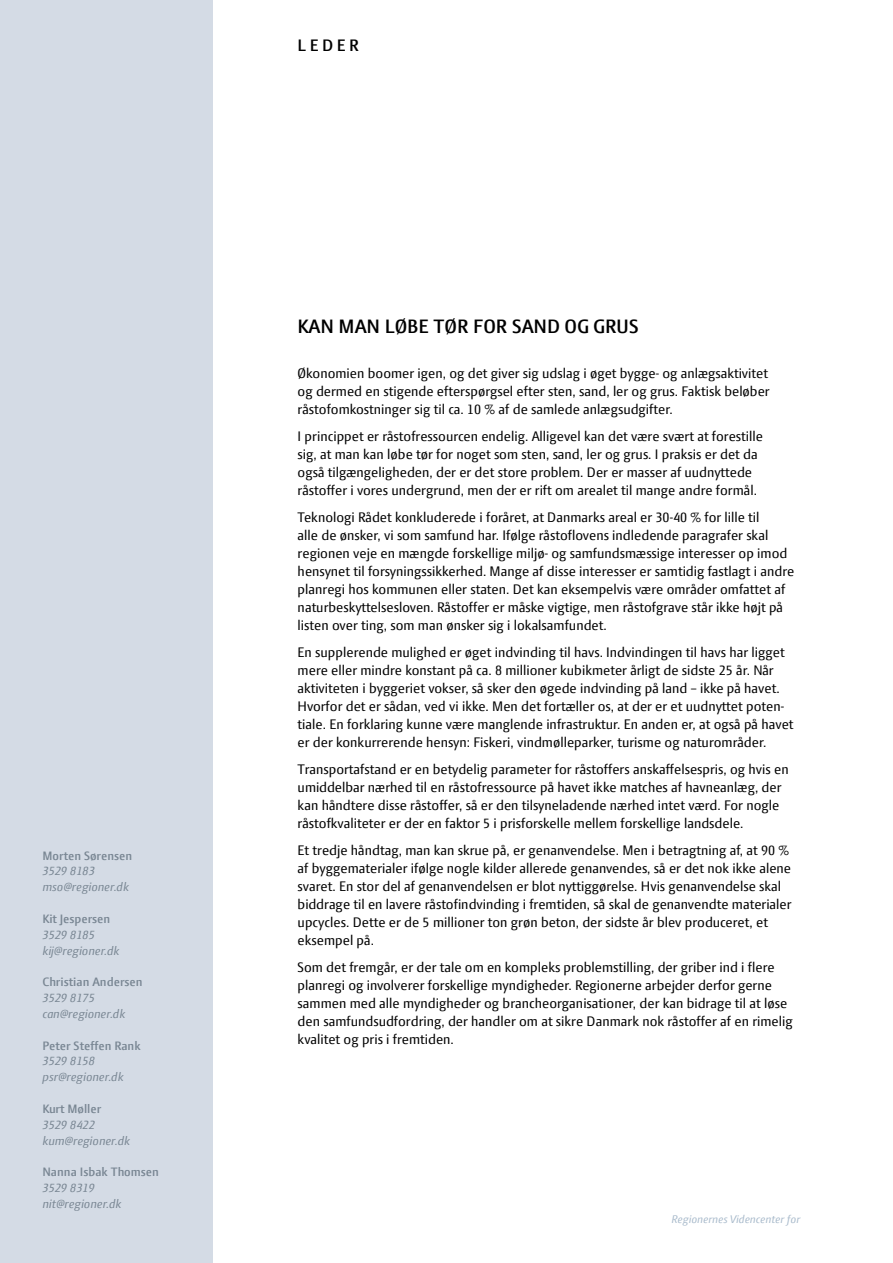
<style>
.page{position:relative;width:893px;height:1263px;background:#fff}
.page>*{position:absolute;margin:0;border:0;box-sizing:border-box;transform-origin:0 0}
.Versal_14_16{font:600 21px "Press Sans";color:#000}
.t1{font:600 18px "Press Sans";letter-spacing:.2em;color:#000}
.Brød{font:15px/18px "Press Sans";color:#000}
.t2{font:italic 13.2px "Press Sans";color:#798693}
.t3{font:600 13.2px "Press Sans";color:#798693}
.t4{font:italic 12px "Press Sans";color:#a8bacb}
</style>
<div class="page">
<div style="left:0;top:0;width:213px;height:1263px;background:#d4dbe5"></div>
<p class="t3" style="left:43px;top:849px;width:91px">Morten Sørensen</p>
<p class="t2" style="left:43px;top:865px;width:54px">3529 8183</p>
<p class="t2" style="left:43px;top:881px;width:88px">mso@regioner.dk</p>
<p class="t3" style="left:43px;top:912px;width:69px">Kit Jespersen</p>
<p class="t2" style="left:43px;top:928px;width:54px">3529 8185</p>
<p class="t2" style="left:43px;top:944px;width:78px">kij@regioner.dk</p>
<p class="t3" style="left:43px;top:976px;width:102px">Christian Andersen</p>
<p class="t2" style="left:43px;top:991px;width:54px">3529 8175</p>
<p class="t2" style="left:43px;top:1007px;width:84px">can@regioner.dk</p>
<p class="t3" style="left:43px;top:1039px;width:100px">Peter Steffen Rank</p>
<p class="t2" style="left:43px;top:1055px;width:54px">3529 8158</p>
<p class="t2" style="left:43px;top:1071px;width:82px">psr@regioner.dk</p>
<p class="t3" style="left:43px;top:1102px;width:60px">Kurt Møller</p>
<p class="t2" style="left:43px;top:1118px;width:54px">3529 8422</p>
<p class="t2" style="left:43px;top:1134px;width:89px">kum@regioner.dk</p>
<p class="t3" style="left:43px;top:1166px;width:118px">Nanna Isbak Thomsen</p>
<p class="t2" style="left:43px;top:1182px;width:54px">3529 8319</p>
<p class="t2" style="left:43px;top:1197px;width:80px">nit@regioner.dk</p>
<p class="t1" style="left:298px;top:36px;width:63px">LEDER</p>
<p class="Versal_14_16" style="left:298px;top:316px;width:343px">KAN MAN LØBE TØR FOR SAND OG GRUS</p>
<p class="Brød" style="left:298px;top:366px;width:474px;text-align:justify">Økonomien boomer igen, og det giver sig udslag i øget bygge- og anlægsaktivitet og dermed en stigende efterspørgsel efter sten, sand, ler og grus. Faktisk beløber råstofomkostninger sig til ca. 10 % af de samlede anlægsudgifter.</p>
<p class="Brød" style="left:298px;top:429px;width:467px">I princippet er råstofressourcen endelig. Alligevel kan det være svært at forestille sig, at man kan løbe tør for noget som sten, sand, ler og grus. I praksis er det da også tilgængeligheden, der er det store problem. Der er masser af uudnyttede råstoffer i vores undergrund, men der er rift om arealet til mange andre formål.</p>
<p class="Brød" style="left:298px;top:510px;width:498px">Teknologi Rådet konkluderede i foråret, at Danmarks areal er 30-40 % for lille til<br>alle de ønsker, vi som samfund har. Ifølge råstoflovens indledende paragrafer skal regionen veje en mængde forskellige miljø- og samfundsmæssige interesser op imod hensynet til forsyningssikkerhed. Mange af disse interesser er samtidig fastlagt i andre planregi hos kommunen eller staten. Det kan eksempelvis være områder omfattet af naturbeskyttelsesloven. Råstoffer er måske vigtige, men råstofgrave står ikke højt på listen over ting, som man ønsker sig i lokalsamfundet.</p>
<p class="Brød" style="left:298px;top:645px;width:497px">En supplerende mulighed er øget indvinding til havs. Indvindingen til havs har ligget mere eller mindre konstant på ca. 8 millioner kubikmeter årligt de sidste 25 år. Når aktiviteten i byggeriet vokser, så sker den øgede indvinding på land – ikke på havet.<br>Hvorfor det er sådan, ved vi ikke. Men det fortæller os, at der er et uudnyttet poten&shy;tiale. En forklaring kunne være manglende infrastruktur. En anden er, at også på havet er der konkurrerende hensyn: Fiskeri, vindmølleparker, turisme og naturområder.</p>
<p class="Brød" style="left:298px;top:762px;width:492px">Transportafstand er en betydelig parameter for råstoffers anskaffelsespris, og hvis en umiddelbar nærhed til en råstofressource på havet ikke matches af havneanlæg, der kan håndtere disse råstoffer, så er den tilsyneladende nærhed intet værd. For nogle råstofkvaliteter er der en faktor 5 i prisforskelle mellem forskellige landsdele.</p>
<p class="Brød" style="left:298px;top:843px;width:495px">Et tredje håndtag, man kan skrue på, er genanvendelse. Men i betragtning af, at 90 % af byggematerialer ifølge nogle kilder allerede genanvendes, så er det nok ikke alene svaret. En stor del af genanvendelsen er blot nyttiggørelse. Hvis genanvendelse skal biddrage til en lavere råstofindvinding i fremtiden, så skal de genanvendte materialer upcycles. Dette er de 5 millioner ton grøn beton, der sidste år blev produceret, et eksempel på.</p>
<p class="Brød" style="left:298px;top:960px;width:497px">Som det fremgår, er der tale om en kompleks problemstilling, der griber ind i flere planregi og involverer forskellige myndigheder. Regionerne arbejder derfor gerne sammen med alle myndigheder og brancheorganisationer, der kan bidrage til at løse den samfundsudfordring, der handler om at sikre Danmark nok råstoffer af en rimelig kvalitet og pris i fremtiden.</p>
<p class="t4" style="left:672px;top:1214px;width:130px">Regionernes Videncenter for</p>
</div>
